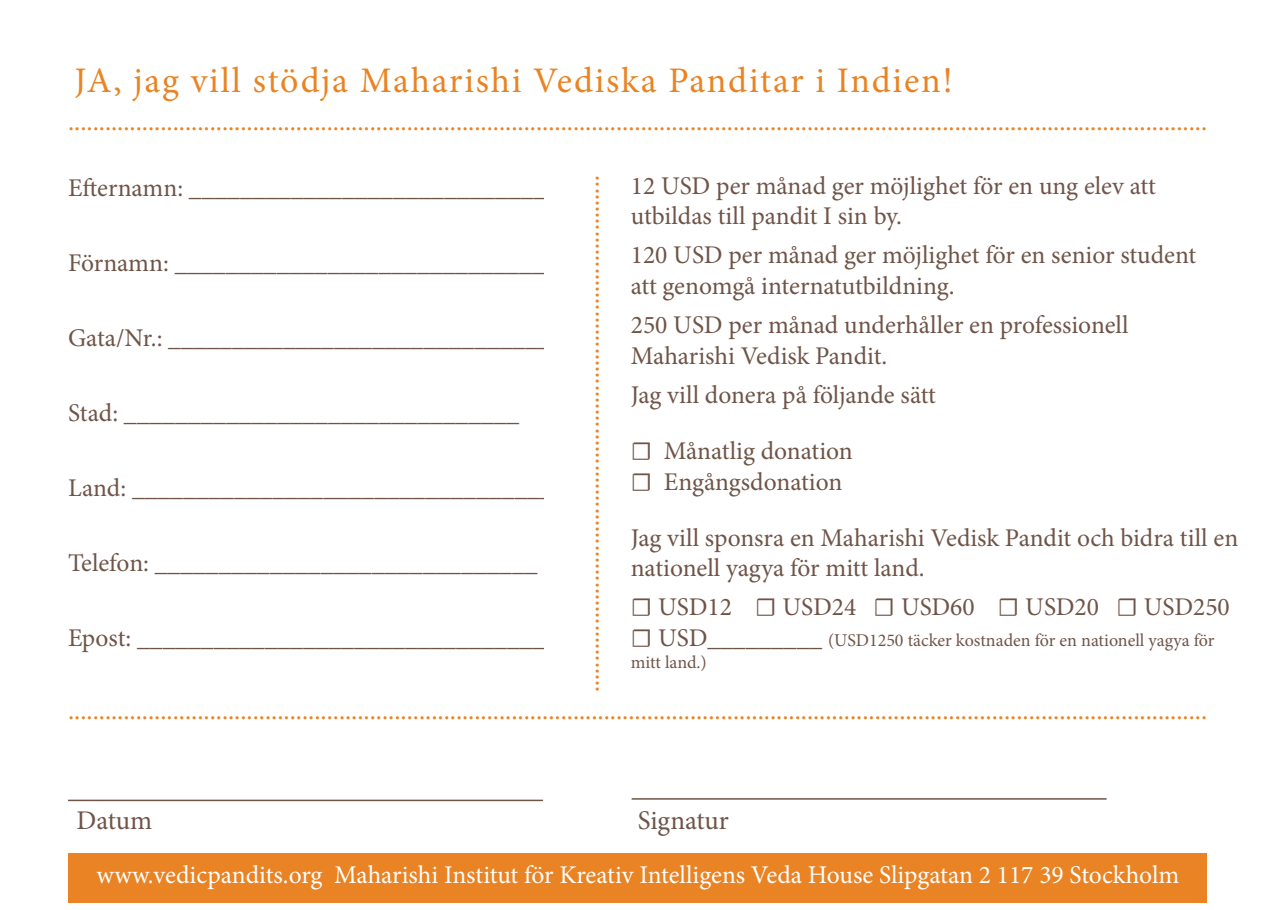
<style>
.page{position:relative;width:1276px;height:910px;background:#fff}
.page>*{position:absolute;margin:0;border:0;box-sizing:border-box;transform-origin:0 0}
.t1{font:36px "Minion Pro";letter-spacing:.045em;color:#e98323}
.t2{font:27px "Minion Pro";color:#e98323}
.t3{font:27px "Minion Pro";letter-spacing:-.005em;color:#6f5448}
.t4{font:25.5px/30.6px "Minion Pro";color:#6f5448}
.t5{font:25.5px "Minion Pro";letter-spacing:-.005em;color:#fff}
.t6{font:18px/21.6px "Minion Pro";color:#6f5448}
.s1{font-size:25.5px}
</style>
<div class="page">
<div style="left:68px;top:853px;width:1138px;height:50px;background:#e98323"></div>
<hr style="left:68px;top:800px;width:475px;height:1px;background:#6f5448">
<hr style="left:631px;top:798px;width:475px;height:2px;background:#6f5448">
<p class="t1" style="left:74px;top:56px;width:879px">JA, jag vill stödja Maharishi Vediska Panditar i Indien!</p>
<p class="t2" style="left:68px;top:104px;width:1140px">.........................................................................................................................................................................................</p>
<p class="t4" style="left:68px;top:173px;width:479px">Efternamn: ____________________________</p>
<p class="t4" style="left:68px;top:248px;width:478px">Förnamn: _____________________________</p>
<p class="t4" style="left:68px;top:323px;width:484px">Gata/Nr.: ______________________________</p>
<p class="t4" style="left:68px;top:398px;width:453px">Stad: _______________________________</p>
<p class="t4" style="left:68px;top:473px;width:486px">Land: _________________________________</p>
<p class="t4" style="left:68px;top:548px;width:471px">Telefon: ______________________________</p>
<p class="t4" style="left:68px;top:623px;width:479px">Epost: ________________________________</p>
<p class="t2" style="left:623px;top:175px;width:519px;rotate:90deg">....................................................................................</p>
<p class="t4" style="left:631px;top:170px;width:526px">12 USD per månad ger möjlighet för en ung elev att utbildas till pandit I sin by.</p>
<p class="t4" style="left:631px;top:240px;width:567px">120 USD per månad ger möjlighet för en senior student att genomgå internatutbildning.</p>
<p class="t4" style="left:631px;top:310px;width:499px">250 USD per månad underhåller en professionell<br>Maharishi Vedisk Pandit.</p>
<p class="t4" style="left:631px;top:380px;width:307px">Jag vill donera på följande sätt</p>
<p class="t4" style="left:631px;top:436px;width:224px">☐ Månatlig donation ☐ Engångsdonation</p>
<p class="t4" style="left:631px;top:522px;width:609px">Jag vill sponsra en Maharishi Vedisk Pandit och bidra till en nationell yagya för mitt land.</p>
<p class="t4" style="left:631px;top:592px;width:600px">☐ USD12 ☐ USD24 ☐ USD60 ☐ USD20 ☐ USD250</p>
<p class="t6" style="left:631px;top:629px;width:585px"><span class="s1">☐ USD_________</span> (USD1250 täcker kostnaden för en nationell yagya för mitt land.)</p>
<p class="t2" style="left:68px;top:692px;width:1140px">.........................................................................................................................................................................................</p>
<p class="t3" style="left:77px;top:802px;width:77px">Datum</p>
<p class="t3" style="left:638px;top:802px;width:92px">Signatur</p>
<p class="t5" style="left:97px;top:858px;width:1084px">www.vedicpandits.org Maharishi Institut för Kreativ Intelligens Veda House Slipgatan 2 117 39 Stockholm</p>
</div>
